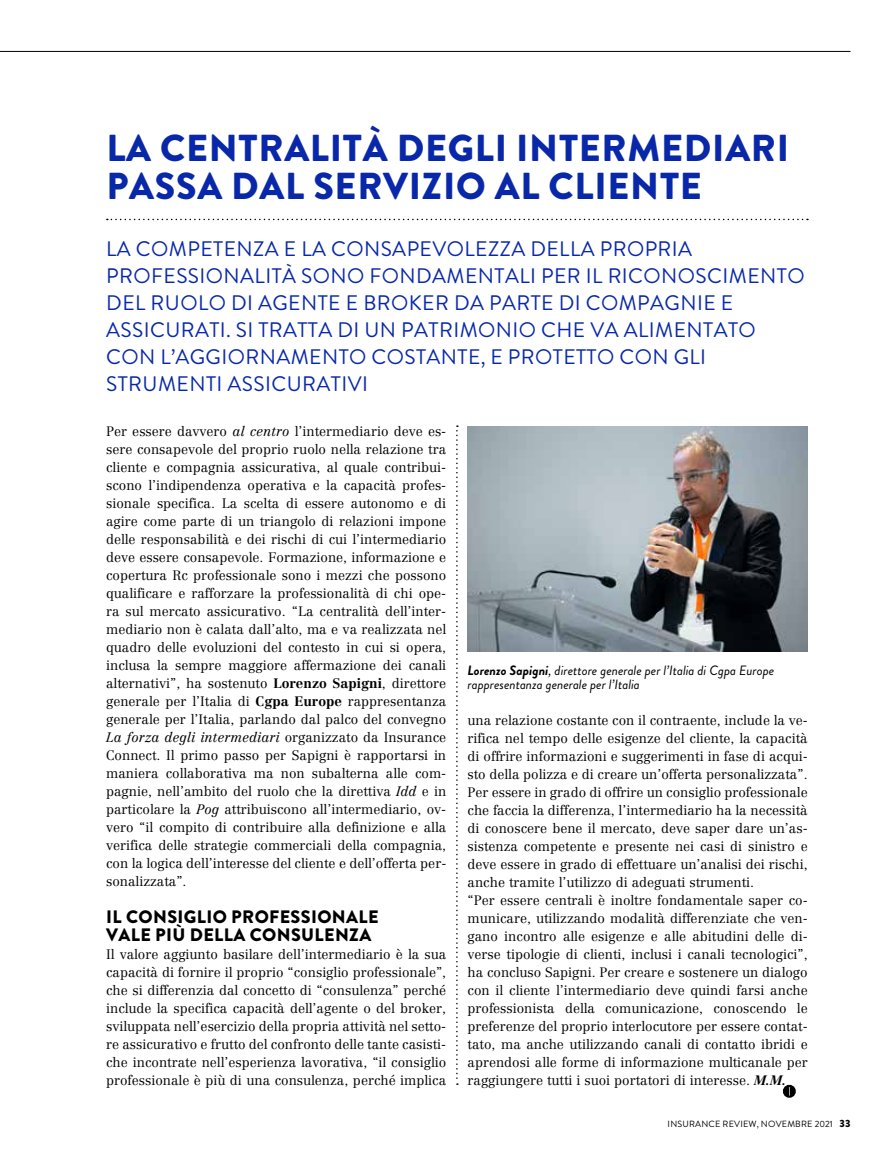
<style>
.page{position:relative;width:893px;height:1170px;background:#fff}
.page>*{position:absolute;margin:0;border:0;box-sizing:border-box;transform-origin:0 0}
.t1{font:900 37.5px/37.5px "Brandon Grotesque";letter-spacing:.02em;color:#0928a9}
.t2{font:21px/27px "Brandon Grotesque";letter-spacing:.02em;color:#0928a9}
.t3{font:900 18px/18px "Brandon Grotesque";letter-spacing:.02em;color:#000}
.t4{font:300 13.5px/18px "Centennial LT Std";color:#000;text-align:justify}
.t5{font:italic 13.5px/13.5px "Brandon Grotesque";color:#000}
.t6{font:9px "Brandon Grotesque";letter-spacing:.02em;color:#000}
.s1{font-style:italic}
.s2{font-weight:700}
.s3{font-weight:700;font-style:italic}
.s4{font-weight:900;font-size:10.5px}
</style>
<div class="page">
<hr style="left:0;top:51px;width:850px;height:1px;background:#000">
<svg style="left:456px;top:425px;width:2px;height:659px"></svg>
<svg style="left:107px;top:219px;width:701px;height:1px"></svg>
<svg style="left:783px;top:1084px;width:13px;height:13px"></svg>
<img style="left:468px;top:426px;width:340px;height:225px">
<h1 class="t1" style="left:106px;top:130px;width:684px">LA CENTRALITÀ DEGLI INTERMEDIARI<br>PASSA DAL SERVIZIO AL CLIENTE</h1>
<p class="t2" style="left:106px;top:236px;width:700px">LA COMPETENZA E LA CONSAPEVOLEZZA DELLA PROPRIA PROFESSIONALITÀ SONO FONDAMENTALI PER IL RICONOSCIMENTO DEL RUOLO DI AGENTE E BROKER DA PARTE DI COMPAGNIE E ASSICURATI. SI TRATTA DI UN PATRIMONIO CHE VA ALIMENTATO CON L’AGGIORNAMENTO COSTANTE, E PROTETTO CON GLI STRUMENTI ASSICURATIVI</p>
<p class="t4" style="left:106px;top:422px;width:342px">Per essere davvero <span class="s1">al centro</span> l’intermediario deve es&shy;sere consapevole del proprio ruolo nella relazione tra cliente e compagnia assicurativa, al quale contribui&shy;scono l’indipendenza operativa e la capacità profes&shy;sionale specifica. La scelta di essere autonomo e di agire come parte di un triangolo di relazioni impone delle responsabilità e dei rischi di cui l’intermediario deve essere consapevole. Formazione, informazione e copertura Rc professionale sono i mezzi che possono qualificare e rafforzare la professionalità di chi ope&shy;ra sul mercato assicurativo. “La centralità dell’inter&shy;mediario non è calata dall’alto, ma e va realizzata nel quadro delle evoluzioni del contesto in cui si opera, inclusa la sempre maggiore affermazione dei canali alternativi”, ha sostenuto <span class="s2">Lorenzo Sapigni</span>, direttore generale per l’Italia di <span class="s2">Cgpa Europe</span> rappresentanza generale per l’Italia, parlando dal palco del convegno <span class="s1">La forza degli intermediari</span> organizzato da Insurance Connect. Il primo passo per Sapigni è rapportarsi in maniera collaborativa ma non subalterna alle com&shy;pagnie, nell’ambito del ruolo che la direttiva <span class="s1">Idd</span> e in particolare la <span class="s1">Pog</span> attribuiscono all’intermediario, ov&shy;vero “il compito di contribuire alla definizione e alla verifica delle strategie commerciali della compagnia, con la logica dell’interesse del cliente e dell’offerta per&shy;sonalizzata”.</p>
<h3 class="t3" style="left:106px;top:907px;width:274px">IL CONSIGLIO PROFESSIONALE<br>VALE PIÙ DELLA CONSULENZA</h3>
<p class="t4" style="left:106px;top:945px;width:342px">Il valore aggiunto basilare dell’intermediario è la sua capacità di fornire il proprio “consiglio professionale”, che si differenzia dal concetto di “consulenza” perché include la specifica capacità dell’agente o del broker, sviluppata nell’esercizio della propria attività nel setto&shy;re assicurativo e frutto del confronto delle tante casisti&shy;che incontrate nell’esperienza lavorativa, “il consiglio professionale è più di una consulenza, perché implica</p>
<p class="t5" style="left:468px;top:664px;width:308px"><span class="s2">Lorenzo Sapigni</span>, direttore generale per l’Italia di Cgpa Europe rappresentanza generale per l’Italia</p>
<p class="t4" style="left:468px;top:711px;width:342px;text-align:left">una relazione costante con il contraente, include la ve&shy;rifica nel tempo delle esigenze del cliente, la capacità di offrire informazioni e suggerimenti in fase di acqui&shy;sto della polizza e di creare un’offerta personalizzata”.<br>Per essere in grado di offrire un consiglio professionale che faccia la differenza, l’intermediario ha la necessità di conoscere bene il mercato, deve saper dare un’as&shy;sistenza competente e presente nei casi di sinistro e deve essere in grado di effettuare un’analisi dei rischi, anche tramite l’utilizzo di adeguati strumenti.<br>“Per essere centrali è inoltre fondamentale saper co&shy;municare, utilizzando modalità differenziate che ven&shy;gano incontro alle esigenze e alle abitudini delle di&shy;verse tipologie di clienti, inclusi i canali tecnologici”, ha concluso Sapigni. Per creare e sostenere un dialogo con il cliente l’intermediario deve quindi farsi anche professionista della comunicazione, conoscendo le preferenze del proprio interlocutore per essere contat&shy;tato, ma anche utilizzando canali di contatto ibridi e aprendosi alle forme di informazione multicanale per raggiungere tutti i suoi portatori di interesse. <span class="s3">M.M.</span></p>
<p class="t6" style="left:668px;top:1117px;width:184px">INSURANCE REVIEW, NOVEMBRE 2021 <span class="s4">33</span></p>
</div>
